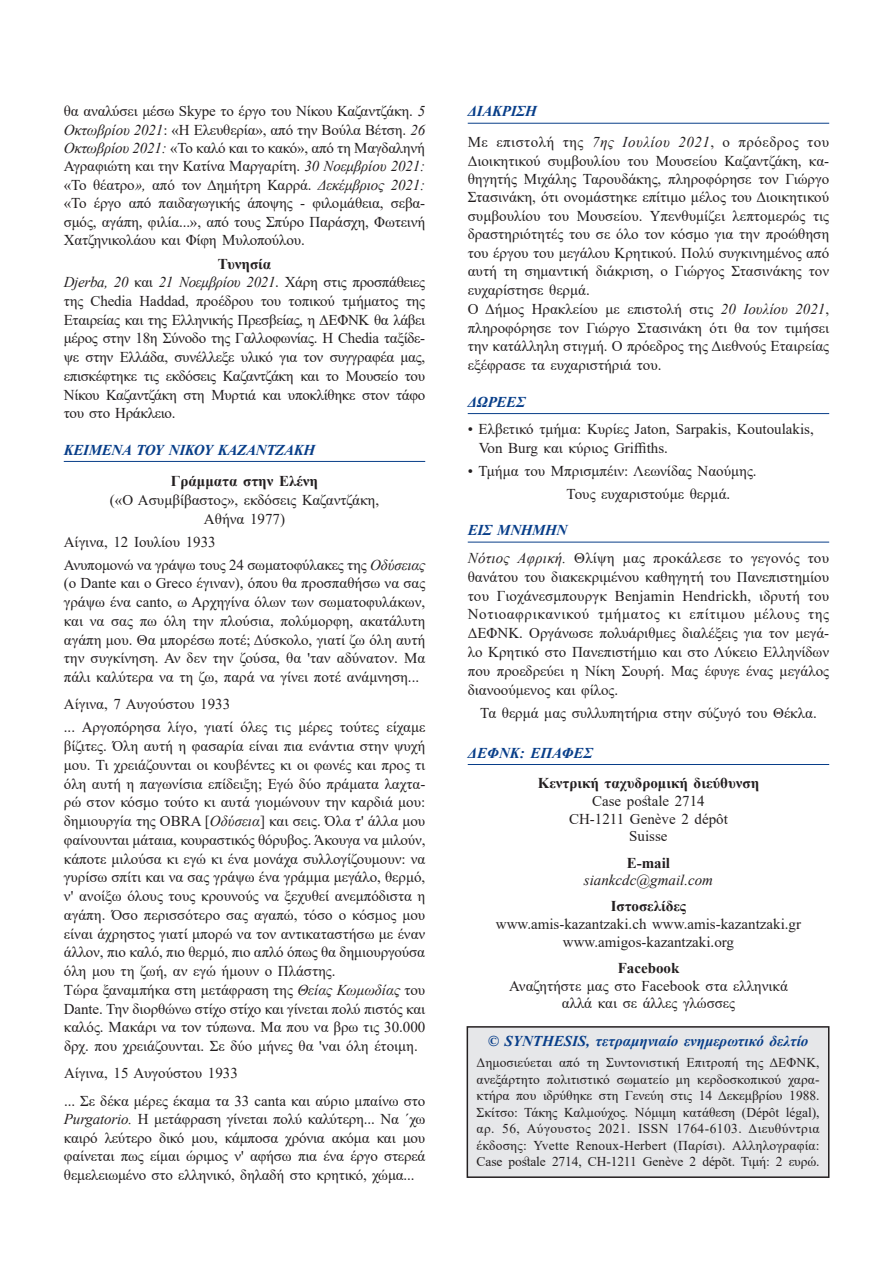
<style>
.page{position:relative;width:893px;height:1263px;background:#fff}
.page>*{position:absolute;margin:0;border:0;box-sizing:border-box;transform-origin:0 0}
.t1{font:15px/18.8px "Times New Roman";color:#231f20}
.t2{font:15px/18.6px "Times New Roman";letter-spacing:-.02em;color:#231f20}
.t3{font:700 15px "Times New Roman";color:#231f20}
.t4{font:italic 700 15px "Times New Roman";color:#083e89}
.t5{font:15px/27.5px "Times New Roman";letter-spacing:.02em;color:#231f20}
.t6{font:15px/30.6px "Times New Roman";letter-spacing:.035em;color:#231f20}
.t7{font:italic 700 15px "Times New Roman";letter-spacing:-.02em;color:#083e89}
.t8{font:italic 15px "Times New Roman";color:#231f20}
.t9{font:13.5px/16.5px "Times New Roman";letter-spacing:-.01em;color:#231f20;text-align:justify}
.s1{font-style:italic}
.s2{font-weight:700}
.s3{font-weight:700;font-style:italic;color:#083e89}
</style>
<div class="page">
<hr style="left:64px;top:461px;width:361px;height:1px;background:#083e89">
<hr style="left:468px;top:123px;width:361px;height:1px;background:#083e89">
<hr style="left:468px;top:413px;width:361px;height:1px;background:#083e89">
<hr style="left:468px;top:542px;width:361px;height:1px;background:#083e89">
<hr style="left:468px;top:764px;width:361px;height:1px;background:#083e89">
<div style="left:467px;top:1027px;width:362px;height:150px;background:#e6e7e9"></div>
<div style="left:467px;top:1026px;width:362px;height:152px;border:2px solid #231f20"></div>
<p class="t1" style="left:64px;top:101px;width:363px;text-align:justify">θα αναλύσει μέσω Skype το έργο του Νίκου Καζαντζάκη. <span class="s1">5<br>Οκτωβρίου 2021</span>: «Η Ελευθερία», από την Βούλα Βέτση. <span class="s1">26<br>Οκτωβρίου 2021:</span> «Το καλό και το κακό», από τη Μαγδαληνή Αγραφιώτη και την Κατίνα Μαργαρίτη. <span class="s1">30 Νοεμβρίου 2021: </span>«Το θέατρο<span class="s1">»,</span> από τον Δημήτρη Καρρά. <span class="s1">Δεκέμβριος 2021: </span>«Το έργο από παιδαγωγικής άποψης - φιλομάθεια, σεβα&shy;σμός, αγάπη, φιλία...», από τους Σπύρο Παράσχη, Φωτεινή Χατζηνικολάου και Φίφη Μυλοπούλου.</p>
<p class="t2" style="left:64px;top:254px;width:363px;text-indent:154px"><span class="s2">Τυνησία<br></span><span class="s1">Djerba, 20</span> και <span class="s1">21 Νοεμβρίου 2021</span>. Χάρη στις προσπάθειες της Chedia Haddad, προέδρου του τοπικού τμήματος της Εταιρείας και της Ελληνικής Πρεσβείας, η ΔΕΦΝΚ θα λάβει μέρος στην 18η Σύνοδο της Γαλλοφωνίας. Η Chedia ταξίδε&shy;ψε στην Ελλάδα, συνέλλεξε υλικό για τον συγγραφέα μας, επισκέφτηκε τις εκδόσεις Καζαντζάκη και το Μουσείο του Νίκου Καζαντζάκη στη Μυρτιά και υποκλίθηκε στον τάφο του στο Ηράκλειο.</p>
<p class="t7" style="left:64px;top:439px;width:253px">ΚΕΙΜΕΝΑ ΤΟΥ ΝΙΚΟΥ ΚΑΖΑΝΤΖΑΚΗ</p>
<p class="t3" style="left:171px;top:470px;width:149px">Γράμματα στην Ελένη</p>
<p class="t1" style="left:110px;top:490px;width:271px;text-align:center">(«Ο Ασυμβίβαστος», εκδόσεις Καζαντζάκη,<br>Αθήνα 1977)</p>
<p class="t1" style="left:64px;top:530px;width:363px;line-height:23px">Αίγινα, 12 Ιουλίου 1933<br>Ανυπομονώ να γράψω τους 24 σωματοφύλακες της <span class="s1">Οδύσειας</span></p>
<p class="t1" style="left:64px;top:573px;width:363px;text-align:justify">(ο Dante και ο Greco έγιναν), όπου θα προσπαθήσω να σας γράψω ένα canto, ω Αρχηγίνα όλων των σωματοφυλάκων, και να σας πω όλη την πλούσια, πολύμορφη, ακατάλυτη αγάπη μου. Θα μπορέσω ποτέ; Δύσκολο, γιατί ζω όλη αυτή την συγκίνηση. Αν δεν την ζούσα, θα 'ταν αδύνατον. Μα πάλι καλύτερα να τη ζω, παρά να γίνει ποτέ ανάμνηση...</p>
<p class="t1" style="left:64px;top:692px;width:363px;line-height:23px">Αίγινα, 7 Αυγούστου 1933<br>... Αργοπόρησα λίγο, γιατί όλες τις μέρες τούτες είχαμε</p>
<p class="t1" style="left:64px;top:736px;width:363px">βίζιτες. Όλη αυτή η φασαρία είναι πια ενάντια στην ψυχή μου. Τι χρειάζουνται οι κουβέντες κι οι φωνές και προς τι όλη αυτή η παγωνίσια επίδειξη; Εγώ δύο πράματα λαχτα&shy;ρώ στον κόσμο τούτο κι αυτά γιομώνουν την καρδιά μου: δημιουργία της OBRA [<span class="s1">Οδύσεια</span>] και σεις. Όλα τ' άλλα μου φαίνουνται μάταια, κουραστικός θόρυβος. Άκουγα να μιλούν, κάποτε μιλούσα κι εγώ κι ένα μονάχα συλλογίζουμουν: να γυρίσω σπίτι και να σας γράψω ένα γράμμα μεγάλο, θερμό, ν' ανοίξω όλους τους κρουνούς να ξεχυθεί ανεμπόδιστα η αγάπη. Όσο περισσότερο σας αγαπώ, τόσο ο κόσμος μου είναι άχρηστος γιατί μπορώ να τον αντικαταστήσω με έναν άλλον, πιο καλό, πιο θερμό, πιο απλό όπως θα δημιουργούσα όλη μου τη ζωή, αν εγώ ήμουν ο Πλάστης.<br>Τώρα ξαναμπήκα στη μετάφραση της <span class="s1">Θείας Κωμωδίας</span> του Dante. Την διορθώνω στίχο στίχο και γίνεται πολύ πιστός και καλός. Μακάρι να τον τύπωνα. Μα που να βρω τις 30.000 δρχ. που χρειάζουνται. Σε δύο μήνες θα 'ναι όλη έτοιμη.</p>
<p class="t1" style="left:64px;top:1059px;width:363px;line-height:27.3px">Αίγινα, 15 Αυγούστου 1933<br>... Σε δέκα μέρες έκαμα τα 33 canta και αύριο μπαίνω στο</p>
<p class="t1" style="left:64px;top:1109px;width:363px;text-align:justify"><span class="s1">Purgatorio.</span> Η μετάφραση γίνεται πολύ καλύτερη... Να ΄χω καιρό λεύτερο δικό μου, κάμποσα χρόνια ακόμα και μου φαίνεται πως είμαι ώριμος ν' αφήσω πια ένα έργο στερεά θεμελειωμένο στο ελληνικό, δηλαδή στο κρητικό, χώμα...</p>
<p class="t6" style="left:468px;top:96px;width:363px"><span class="s3">ΔΙΑΚΡΙΣΗ<br></span>Με επιστολή της <span class="s1">7ης Ιουλίου 2021</span>, ο πρόεδρος του</p>
<p class="t1" style="left:468px;top:151px;width:363px">Διοικητικού συμβουλίου του Μουσείου Καζαντζάκη, κα&shy;θηγητής Μιχάλης Ταρουδάκης, πληροφόρησε τον Γιώργο Στασινάκη, ότι ονομάστηκε επίτιμο μέλος του Διοικητικού συμβουλίου του Μουσείου. Υπενθυμίζει λεπτομερώς τις δραστηριότητές του σε όλο τον κόσμο για την προώθηση του έργου του μεγάλου Κρητικού. Πολύ συγκινημένος από αυτή τη σημαντική διάκριση, ο Γιώργος Στασινάκης τον ευχαρίστησε θερμά.<br>Ο Δήμος Ηρακλείου με επιστολή στις <span class="s1">20 Ιουλίου 2021</span>, πληροφόρησε τον Γιώργο Στασινάκη ότι θα τον τιμήσει την κατάλληλη στιγμή. Ο πρόεδρος της Διεθνούς Εταιρείας εξέφρασε τα ευχαριστήριά του.</p>
<p class="t4" style="left:468px;top:391px;width:59px">ΔΩΡΕΕΣ</p>
<p class="t1" style="left:479px;top:419px;width:337px;text-indent:-11px">• Ελβετικό τμήμα: Κυρίες Jaton, Sarpakis, Koutoulakis,<br>Von Burg και κύριος Griffiths.</p>
<p class="t1" style="left:567px;top:459px;width:192px;line-height:23.1px;text-indent:-99px">• Τμήμα του Μπρισμπέιν: Λεωνίδας Ναούμης.<br>Τους ευχαριστούμε θερμά.</p>
<p class="t5" style="left:468px;top:516px;width:363px"><span class="s3">ΕΙΣ ΜΝΗΜΗΝ<br></span><span class="s1">Νότιος Αφρική.</span> Θλίψη μας προκάλεσε το γεγονός του</p>
<p class="t1" style="left:468px;top:567px;width:363px;text-align:justify">θανάτου του διακεκριμένου καθηγητή του Πανεπιστημίου του Γιοχάνεσμπουργκ Benjamin Hendrickh, ιδρυτή του Νοτιοαφρικανικού τμήματος κι επίτιμου μέλους της ΔΕΦΝΚ. Οργάνωσε πολυάριθμες διαλέξεις για τον μεγά&shy;λο Κρητικό στο Πανεπιστήμιο και στο Λύκειο Ελληνίδων που προεδρεύει η Νίκη Σουρή. Μας έφυγε ένας μεγάλος διανοούμενος και φίλος.</p>
<p class="t1" style="left:480px;top:703px;width:338px">Τα θερμά μας συλλυπητήρια στην σύζυγό του Θέκλα.</p>
<p class="t4" style="left:468px;top:742px;width:127px">ΔΕΦΝΚ: ΕΠΑΦΕΣ</p>
<p class="t3" style="left:538px;top:772px;width:223px">Κεντρική ταχυδρομική διεύθυνση</p>
<p class="t1" style="left:569px;top:791px;width:160px;line-height:17.7px;text-align:center">Case postale 2714<br>CH-1211 Genève 2 dépôt<br>Suisse</p>
<p class="t3" style="left:627px;top:852px;width:45px">E-mail</p>
<p class="t8" style="left:584px;top:870px;width:131px">siankcdc@gmail.com</p>
<p class="t3" style="left:611px;top:895px;width:77px">Ιστοσελίδες</p>
<p class="t1" style="left:496px;top:915px;width:307px;line-height:17.7px;text-align:center">www.amis-kazantzaki.ch www.amis-kazantzaki.gr www.amigos-kazantzaki.org</p>
<p class="t3" style="left:618px;top:957px;width:63px">Facebook</p>
<p class="t1" style="left:509px;top:976px;width:280px;line-height:17.7px;text-align:center">Αναζητήστε μας στο Facebook στα ελληνικά αλλά και σε άλλες γλώσσες</p>
<p class="t4" style="left:488px;top:1031px;width:322px">© SYNTHESIS, τετραμηνιαίο ενημερωτικό δελτίο</p>
<p class="t9" style="left:477px;top:1054px;width:344px">Δημοσιεύεται από τη Συντονιστική Επιτροπή της ΔΕΦΝΚ, ανεξάρτητο πολιτιστικό σωματείο μη κερδοσκοπικού χαρα&shy;κτήρα που ιδρύθηκε στη Γενεύη στις 14 Δεκεμβρίου 1988.<br>Σκίτσο: Τάκης Καλμούχος. Νόμιμη κατάθεση (Dépôt légal), αρ. 56, Αύγουστος 2021. ΙSSN 1764-6103. Διευθύντρια έκδοσης: Yvette Renoux-Herbert (Παρίσι). Αλληλογραφία:<br>Case postale 2714, CH-1211 Genève 2 dépõt. Τιμή: 2 ευρώ.</p>
</div>
